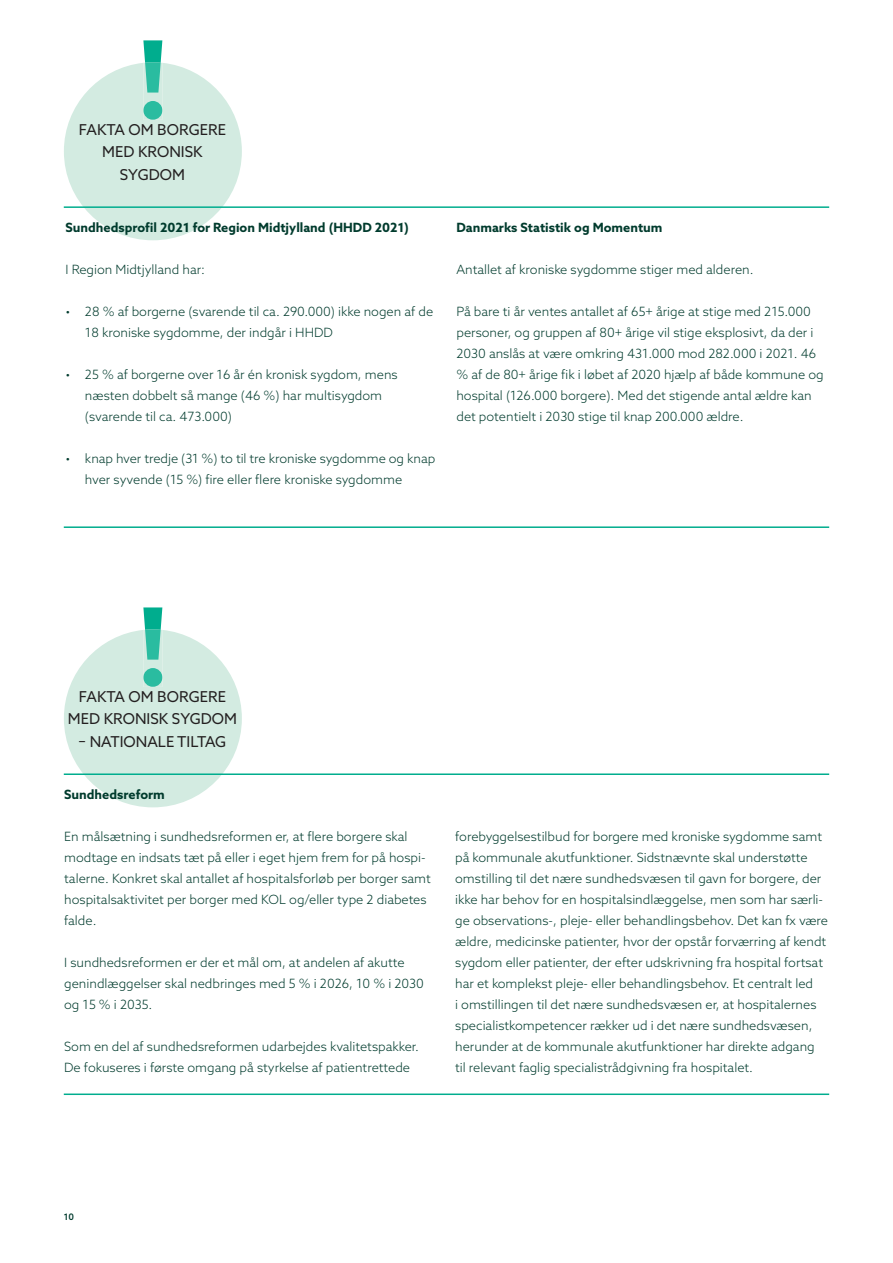
<style>
.page{position:relative;width:893px;height:1263px;background:#fff}
.page>*{position:absolute;margin:0;border:0;box-sizing:border-box;transform-origin:0 0}
.t1{font:700 108px "Azo Sans";color:#00ad8e}
.t2{font:700 108px "Azo Sans";color:#2abca0}
.t3{font:15px/22.5px "Azo Sans";color:#231f20;text-align:center}
.t4{font:300 12.75px/21px "Azo Sans";color:#003b2d}
.t5{font:700 12.75px "Azo Sans";color:#003b2d}
.t6{font:500 9px "Azo Sans";color:#003b2d}
</style>
<div class="page">
<svg style="left:64px;top:62px;width:178px;height:178px"></svg>
<svg style="left:64px;top:629px;width:178px;height:178px"></svg>
<hr style="left:64px;top:206px;width:765px;height:2px;background:#00ad8e">
<hr style="left:64px;top:773px;width:765px;height:2px;background:#00ad8e">
<hr style="left:64px;top:526px;width:765px;height:2px;background:#00ad8e">
<hr style="left:64px;top:1093px;width:765px;height:2px;background:#00ad8e">
<h1 class="t1" style="left:137px;top:8px;width:33px">!</h1>
<p class="t3" style="left:79px;top:118px;width:149px">FAKTA OM BORGERE<br>MED KRONISK<br>SYGDOM</p>
<h5 class="t5" style="left:65px;top:219px;width:345px">Sundhedsprofil 2021 for Region Midtjylland (HHDD 2021)</h5>
<p class="t4" style="left:65px;top:259px;width:141px">I Region Midtjylland har:</p>
<p class="t4" style="left:85px;top:301px;width:350px;text-indent:-19px">• 28 % af borgerne (svarende til ca. 290.000) ikke nogen af de<br>18 kroniske sygdomme, der indgår i HHDD</p>
<p class="t4" style="left:85px;top:364px;width:314px;text-indent:-19px">• 25 % af borgerne over 16 år én kronisk sygdom, mens næsten dobbelt så mange (46 %) har multisygdom (svarende til ca. 473.000)</p>
<p class="t4" style="left:85px;top:448px;width:352px;text-indent:-19px">• knap hver tredje (31 %) to til tre kroniske sygdomme og knap hver syvende (15 %) fire eller flere kroniske sygdomme</p>
<h5 class="t5" style="left:456px;top:219px;width:208px">Danmarks Statistik og Momentum</h5>
<p class="t4" style="left:456px;top:259px;width:299px">Antallet af kroniske sygdomme stiger med alderen.</p>
<p class="t4" style="left:456px;top:301px;width:369px">På bare ti år ventes antallet af 65+ årige at stige med 215.000 personer, og gruppen af 80+ årige vil stige eksplosivt, da der i 2030 anslås at være omkring 431.000 mod 282.000 i 2021. 46 % af de 80+ årige fik i løbet af 2020 hjælp af både kommune og hospital (126.000 borgere). Med det stigende antal ældre kan det potentielt i 2030 stige til knap 200.000 ældre.</p>
<h1 class="t2" style="left:137px;top:575px;width:33px">!</h1>
<p class="t3" style="left:68px;top:685px;width:171px">FAKTA OM BORGERE<br>MED KRONISK SYGDOM</p>
<p class="t3" style="left:79px;top:730px;width:149px">– NATIONALE TILTAG</p>
<h5 class="t5" style="left:64px;top:786px;width:102px">Sundhedsreform</h5>
<p class="t4" style="left:64px;top:826px;width:368px">En målsætning i sundhedsreformen er, at flere borgere skal modtage en indsats tæt på eller i eget hjem frem for på hospi&shy;talerne. Konkret skal antallet af hospitalsforløb per borger samt hospitalsaktivitet per borger med KOL og/eller type 2 diabetes falde.</p>
<p class="t4" style="left:64px;top:952px;width:361px">I sundhedsreformen er der et mål om, at andelen af akutte genindlæggelser skal nedbringes med 5 % i 2026, 10 % i 2030 og 15 % i 2035.</p>
<p class="t4" style="left:64px;top:1036px;width:356px">Som en del af sundhedsreformen udarbejdes kvalitetspakker.<br>De fokuseres i første omgang på styrkelse af patientrettede</p>
<p class="t4" style="left:455px;top:826px;width:374px">forebyggelsestilbud for borgere med kroniske sygdomme samt på kommunale akutfunktioner. Sidstnævnte skal understøtte omstilling til det nære sundhedsvæsen til gavn for borgere, der ikke har behov for en hospitalsindlæggelse, men som har særli&shy;ge observations-, pleje- eller behandlingsbehov. Det kan fx være ældre, medicinske patienter, hvor der opstår forværring af kendt sygdom eller patienter, der efter udskrivning fra hospital fortsat har et komplekst pleje- eller behandlingsbehov. Et centralt led<br>i omstillingen til det nære sundhedsvæsen er, at hospitalernes specialistkompetencer rækker ud i det nære sundhedsvæsen, herunder at de kommunale akutfunktioner har direkte adgang til relevant faglig specialistrådgivning fra hospitalet.</p>
<p class="t6" style="left:64px;top:1211px;width:12px">10</p>
</div>
